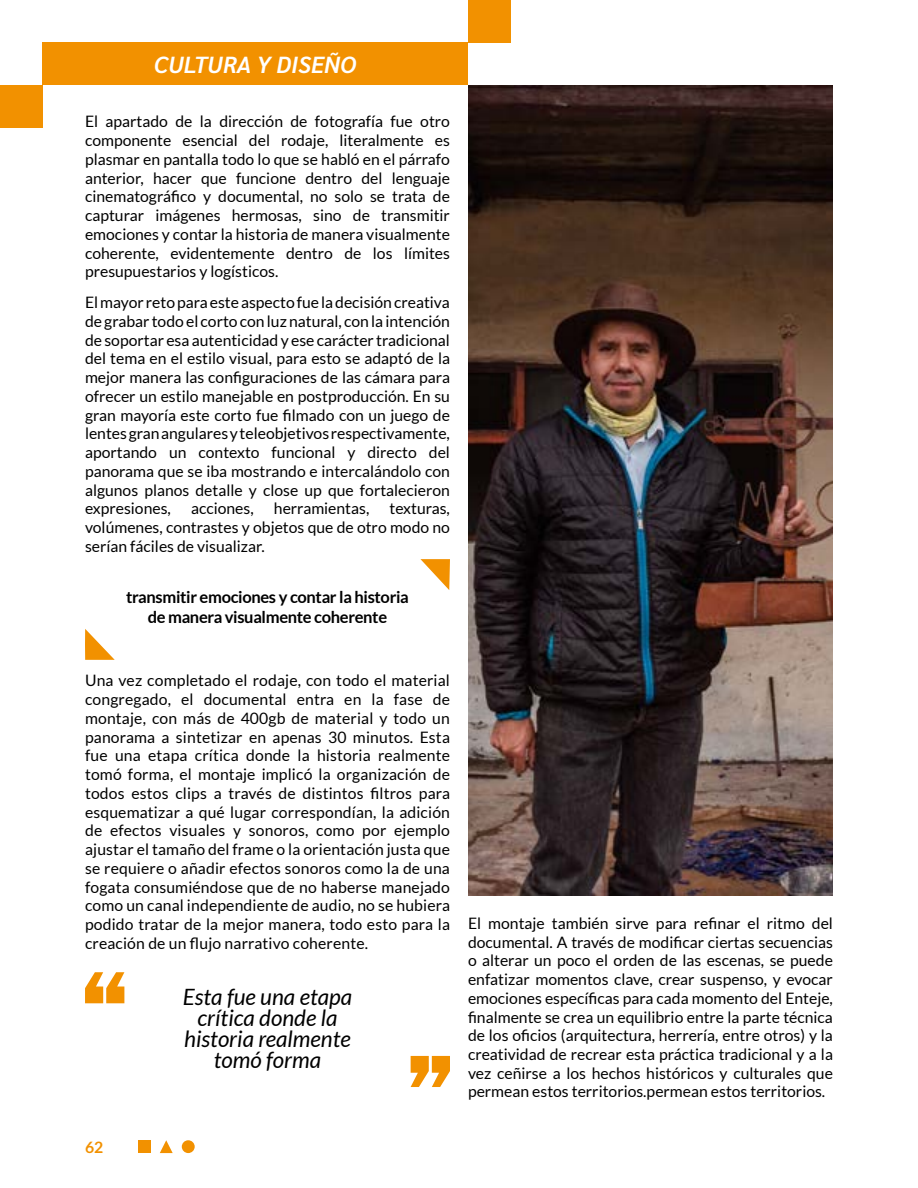
<style>
.page{position:relative;width:918px;height:1188px;background:#fff}
.page>*{position:absolute;margin:0;border:0;box-sizing:border-box;transform-origin:0 0}
.t1{font:italic 600 23.25px "Sarabun";color:#fff}
.t2{font:italic 22.5px/21px "Lato";color:#000;text-align:center}
.t3{font:700 16.5px/19.5px "Lato";letter-spacing:-.02em;color:#000;text-align:center}
.t4{font:15.75px/18.8px "Lato";color:#000;text-align:justify}
.t5{font:700 15.75px "Lato";color:#f29100}
</style>
<div class="page">
<img style="left:468px;top:85px;width:365px;height:810px">
<svg style="left:85px;top:972px;width:39px;height:31px"></svg>
<svg style="left:85px;top:629px;width:30px;height:31px"></svg>
<svg style="left:420px;top:559px;width:30px;height:31px"></svg>
<div style="left:468px;top:0;width:42px;height:43px;background:#f29100"></div>
<div style="left:43px;top:43px;width:425px;height:42px;background:#f29100"></div>
<div style="left:0;top:85px;width:43px;height:43px;background:#f29100"></div>
<div style="left:138px;top:1140px;width:13px;height:13px;background:#f29100"></div>
<div style="left:182px;top:1140px;width:13px;height:13px;background:#f29100;border-radius:50%"></div>
<svg style="left:160px;top:1140px;width:13px;height:13px"></svg>
<svg style="left:411px;top:1056px;width:39px;height:31px"></svg>
<h1 class="t1" style="left:154px;top:51px;width:204px">CULTURA Y DISEÑO</h1>
<p class="t4" style="left:85px;top:112px;width:367px">El apartado de la dirección de fotografía fue otro componente esencial del rodaje, literalmente es plasmar en pantalla todo lo que se habló en el párrafo anterior, hacer que funcione dentro del lenguaje cinematográfico y documental, no solo se trata de capturar imágenes hermosas, sino de transmitir emociones y contar la historia de manera visualmente coherente, evidentemente dentro de los límites presupuestarios y logísticos.</p>
<p class="t4" style="left:85px;top:293px;width:367px">El mayor reto para este aspecto fue la decisión creativa de grabar todo el corto con luz natural, con la intención de soportar esa autenticidad y ese carácter tradicional del tema en el estilo visual, para esto se adaptó de la mejor manera las configuraciones de las cámara para ofrecer un estilo manejable en postproducción. En su gran mayoría este corto fue filmado con un juego de lentes gran angulares y teleobjetivos respectivamente, aportando un contexto funcional y directo del panorama que se iba mostrando e intercalándolo con algunos planos detalle y close up que fortalecieron expresiones,</p>
<p class="t4" style="left:191px;top:499px;width:64px">acciones,</p>
<p class="t4" style="left:274px;top:499px;width:97px">herramientas,</p>
<p class="t4" style="left:85px;top:499px;width:366px;text-indent:305px">texturas, volúmenes, contrastes y objetos que de otro modo no serían fáciles de visualizar.</p>
<p class="t3" style="left:126px;top:587px;width:284px">transmitir emociones y contar la historia de manera visualmente coherente</p>
<p class="t4" style="left:85px;top:671px;width:366px">Una vez completado el rodaje, con todo el material congregado, el documental entra en la fase de montaje, con más de 400gb de material y todo un panorama a sintetizar en apenas 30 minutos. Esta fue una etapa crítica donde la historia realmente tomó forma, el montaje implicó la organización de todos estos clips a través de distintos filtros para esquematizar a qué lugar correspondían, la adición de efectos visuales y sonoros, como por ejemplo ajustar el tamaño del frame o la orientación justa que se requiere o añadir efectos sonoros como la de una fogata consumiéndose que de no haberse manejado como un canal independiente de audio, no se hubiera podido tratar de la mejor manera, todo esto para la creación de un flujo narrativo coherente.</p>
<p class="t5" style="left:85px;top:1138px;width:20px">62</p>
<h2 class="t2" style="left:183px;top:987px;width:171px">Esta fue una etapa crítica donde la historia realmente tomó forma</h2>
<p class="t4" style="left:468px;top:914px;width:367px">El montaje también sirve para refinar el ritmo del documental. A través de modificar ciertas secuencias o alterar un poco el orden de las escenas, se puede enfatizar momentos clave, crear suspenso, y evocar emociones específicas para cada momento del Enteje, finalmente se crea un equilibrio entre la parte técnica de los oficios (arquitectura, herrería, entre otros) y la creatividad de recrear esta práctica tradicional y a la vez ceñirse a los hechos históricos y culturales que permean estos territorios.permean estos territorios.</p>
</div>
